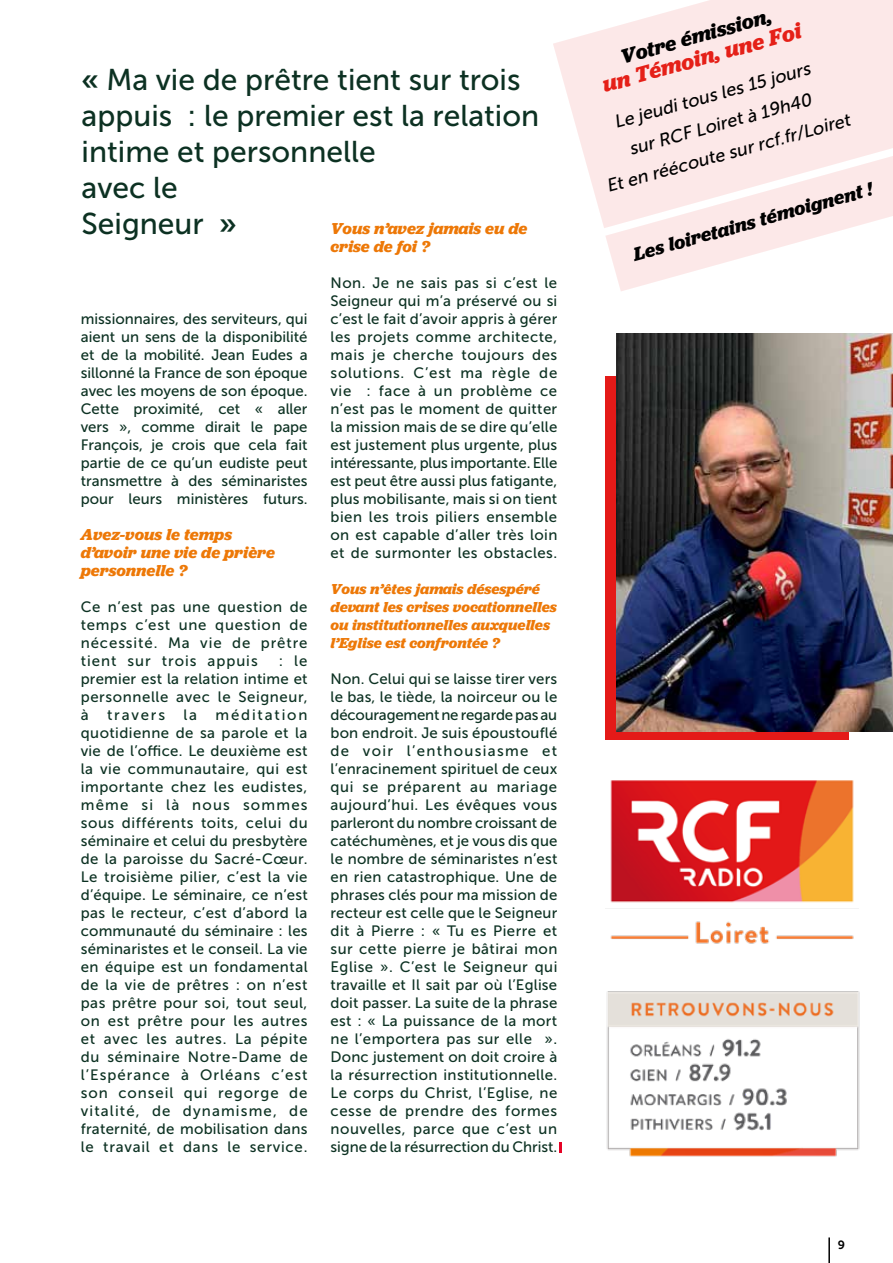
<style>
.page{position:relative;width:893px;height:1263px;background:#fff}
.page>*{position:absolute;margin:0;border:0;box-sizing:border-box;transform-origin:0 0}
.t1{font:30px/36px "Museo Sans 500";color:#0c3122}
.t2{font:italic 700 22.5px "Jubilat";color:#e52018}
.t3{font:italic 700 21px "Jubilat";color:#000}
.t4{font:italic 700 19.5px "Jubilat";color:#000}
.t5{font:italic 18px/30.2px "Museo Sans 500";color:#000;text-align:center}
.t6{font:italic 700 16.5px/18px "Jubilat";color:#ed7807}
.t7{font:15px/18px "Museo Sans 500";letter-spacing:.03em;color:#0c3122;text-align:justify}
.t8{font:italic 700 15px/18px "Jubilat";color:#ed7807}
.t9{font:12px "Museo Sans 700";color:#000}
.s1{font-family:"Museo Sans 700"}
</style>
<div class="page">
<hr style="left:828px;top:1237px;width:2px;height:26px;background:#000">
<div style="left:605px;top:376px;width:243px;height:364px;background:#e41a18"></div>
<svg style="left:559px;top:1142px;width:3px;height:10px"></svg>
<svg style="left:606px;top:228px;width:242px;height:63px"></svg>
<svg style="left:553px;top:0;width:340px;height:228px;background:#fcebeb"></svg>
<img style="left:605px;top:780px;width:254px;height:155px">
<img style="left:617px;top:333px;width:276px;height:398px">
<img style="left:606px;top:935px;width:254px;height:222px">
<h1 class="t1" style="left:82px;top:62px;width:459px"><span class="s1">«</span> Ma vie de prêtre tient sur trois appuis : le premier est la relation intime et personnelle<br>avec le<br>Seigneur <span class="s1">»</span></h1>
<p class="t6" style="left:330px;top:219px;width:198px">Vous n’avez jamais eu de crise de foi ?</p>
<p class="t7" style="left:330px;top:274px;width:228px">Non. Je ne sais pas si c’est le Seigneur qui m’a préservé ou si c’est le fait d’avoir appris à gérer les projets comme architecte, mais je cherche toujours des solutions. C’est ma règle de vie : face à un problème ce n’est pas le moment de quitter la mission mais de se dire qu’elle est justement plus urgente, plus intéressante, plus importante. Elle est peut être aussi plus fatigante, plus mobilisante, mais si on tient bien les trois piliers ensemble on est capable d’aller très loin et de surmonter les obstacles.</p>
<p class="t8" style="left:330px;top:580px;width:228px">Vous n’êtes jamais désespéré devant les crises vocationnelles ou institutionnelles auxquelles l’Eglise est confrontée ?</p>
<p class="t7" style="left:330px;top:670px;width:228px">Non. Celui qui se laisse tirer vers le bas, le tiède, la noirceur ou le découragement ne regarde pas au bon endroit. Je suis époustouflé de voir l’enthousiasme et l’enracinement spirituel de ceux qui se préparent au mariage aujourd’hui. Les évêques vous parleront du nombre croissant de catéchumènes, et je vous dis que le nombre de séminaristes n’est en rien catastrophique. Une de phrases clés pour ma mission de recteur est celle que le Seigneur dit à Pierre : « Tu es Pierre et sur cette pierre je bâtirai mon Eglise ». C’est le Seigneur qui travaille et Il sait par où l’Eglise doit passer. La suite de la phrase est : « La puissance de la mort ne l’emportera pas sur elle ».<br>Donc justement on doit croire à la résurrection institutionnelle.<br>Le corps du Christ, l’Eglise, ne cesse de prendre des formes nouvelles, parce que c’est un signe de la résurrection du Christ.</p>
<p class="t7" style="left:81px;top:310px;width:228px">missionnaires, des serviteurs, qui aient un sens de la disponibilité et de la mobilité. Jean Eudes a sillonné la France de son époque avec les moyens de son époque.<br>Cette proximité, cet « aller vers », comme dirait le pape François, je crois que cela fait partie de ce qu’un eudiste peut transmettre à des séminaristes pour leurs ministères futurs.</p>
<p class="t6" style="left:81px;top:525px;width:196px">Avez-vous le temps d’avoir une vie de prière personnelle ?</p>
<p class="t7" style="left:81px;top:598px;width:228px">Ce n’est pas une question de temps c’est une question de nécessité. Ma vie de prêtre tient sur trois appuis</p>
<p class="t7" style="left:81px;top:652px;width:228px;text-indent:198px">: le premier est la relation intime et personnelle avec le Seigneur, à travers la méditation quotidienne de sa parole et la vie de l’office. Le deuxième est la vie communautaire, qui est importante chez les eudistes, même si là nous sommes sous différents toits, celui du séminaire et celui du presbytère de la paroisse du Sacré-Cœur.<br>Le troisième pilier, c’est la vie d’équipe. Le séminaire, ce n’est pas le recteur, c’est d’abord la communauté du séminaire : les séminaristes et le conseil. La vie en équipe est un fondamental de la vie de prêtres : on n’est pas prêtre pour soi, tout seul, on est prêtre pour les autres et avec les autres. La pépite du séminaire Notre-Dame de l’Espérance à Orléans c’est son conseil qui regorge de vitalité, de dynamisme, de fraternité, de mobilisation dans le travail et dans le service.</p>
<h3 class="t3" style="left:617px;top:43px;width:158px;rotate:-15deg">Votre émission,</h3>
<h2 class="t2" style="left:599px;top:72px;width:207px;rotate:-16deg">un Témoin, une Foi</h2>
<p class="t5" style="left:586px;top:115px;width:254px;rotate:-16deg">Le jeudi tous les 15 jours<br>sur RCF Loiret à 19h40<br>Et en réécoute sur rcf.fr/Loiret</p>
<h3 class="t4" style="left:630px;top:243px;width:249px;rotate:-16deg">Les loiretains témoignent !</h3>
<p class="t9" style="left:838px;top:1238px;width:9px">9</p>
</div>
